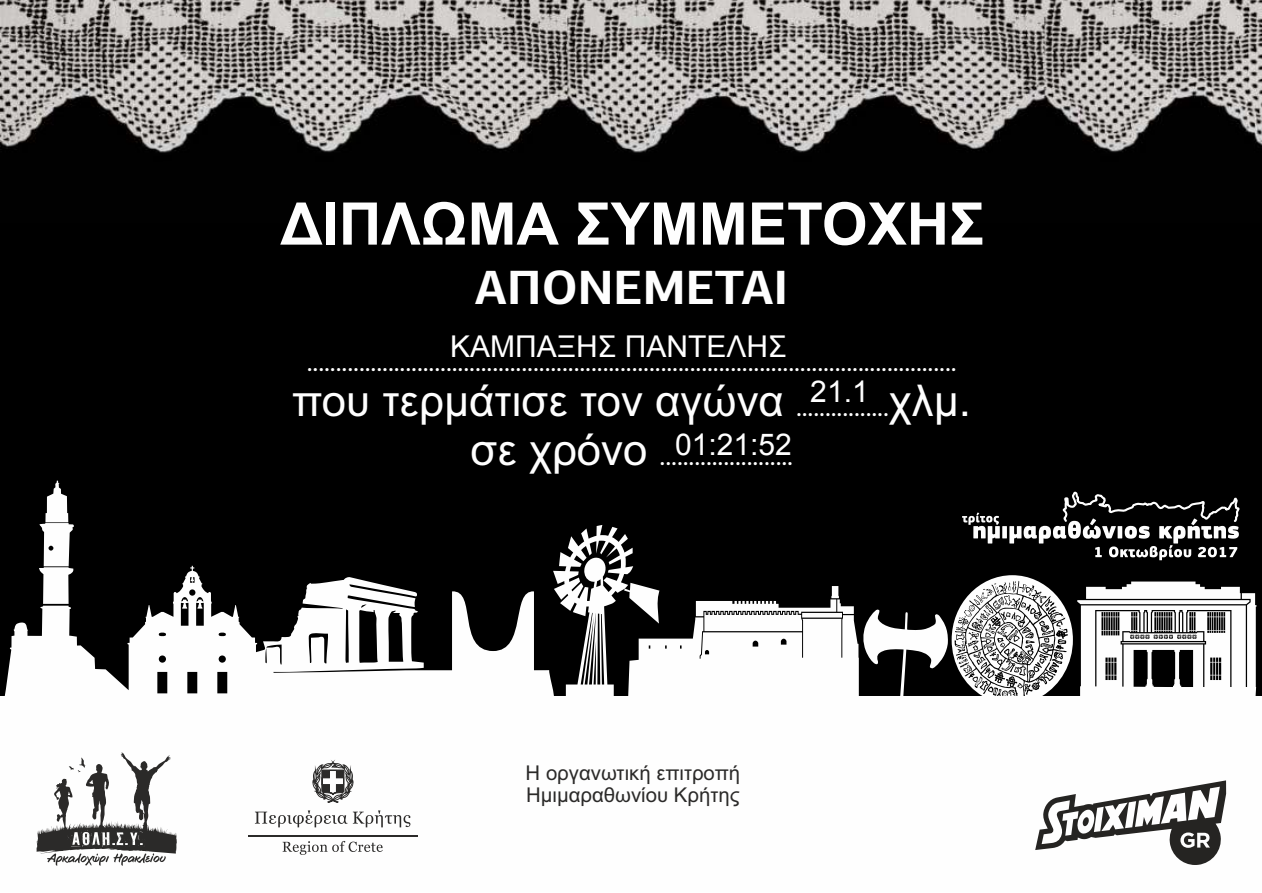
<style>
.page{position:relative;width:1262px;height:893px;background:#fff}
.page>*{position:absolute;margin:0;border:0;box-sizing:border-box;transform-origin:0 0}
.t1{font:700 58.8px "Arial";color:#fefefe}
.t2{font:700 48.15px "PF Agora Sans Pro";color:#fefefe}
.t3{font:43.8px "Arial";color:#fefefe}
.t4{font:30px "Arial";color:#fff}
.t5{font:26.55px "PF Din Display Pro";color:#fefefe}
.t6{font:20.4px/22.8px "Arial";color:#2b2a29}
.s1{font-family:"PF Din Display Pro";font-size:26.55px}
.s2{font-family:"Arial";font-size:43.8px}
</style>
<div class="page">
<img style="left:1px;top:0;width:1261px;height:480px">
<div style="left:1px;top:223px;width:1260px;height:666px;background:#000"></div>
<svg style="left:0;top:480px;width:1262px;height:254px"></svg>
<div style="left:0;top:734px;width:1262px;height:158px;background:#fefefe"></div>
<svg style="left:36px;top:752px;width:141px;height:113px"></svg>
<svg style="left:1035px;top:780px;width:191px;height:85px"></svg>
<svg style="left:255px;top:810px;width:155px;height:17px"></svg>
<svg style="left:282px;top:841px;width:101px;height:13px"></svg>
<hr style="left:248px;top:835px;width:169px;height:1px;background:#2b2a29">
<svg style="left:313px;top:761px;width:40px;height:41px"></svg>
<svg style="left:962px;top:488px;width:277px;height:72px"></svg>
<h1 class="t1" style="left:280px;top:202px;width:705px">ΔΙΠΛΩΜΑ ΣΥΜΜΕΤΟΧΗΣ</h1>
<h2 class="t2" style="left:475px;top:267px;width:315px">ΑΠΟΝΕΜΕΤΑΙ</h2>
<p class="t4" style="left:450px;top:330px;width:338px">ΚΑΜΠΑΞΗΣ ΠΑΝΤΕΛΗΣ</p>
<p class="t5" style="left:307px;top:351px;width:651px">................................................................................................................</p>
<h3 class="t3" style="left:292px;top:384px;width:680px">που τερμάτισε τον αγώνα <span class="s1">................</span>χλμ.</h3>
<p class="t5" style="left:470px;top:445px;width:324px"><span class="s2">σε χρόνο</span> .......................</p>
<p class="t4" style="left:810px;top:375px;width:60px">21.1</p>
<p class="t4" style="left:675px;top:428px;width:118px">01:21:52</p>
<p class="t6" style="left:525px;top:763px;width:216px">Η οργανωτική επιτροπή<br>Ημιμαραθωνίου Κρήτης</p>
</div>
